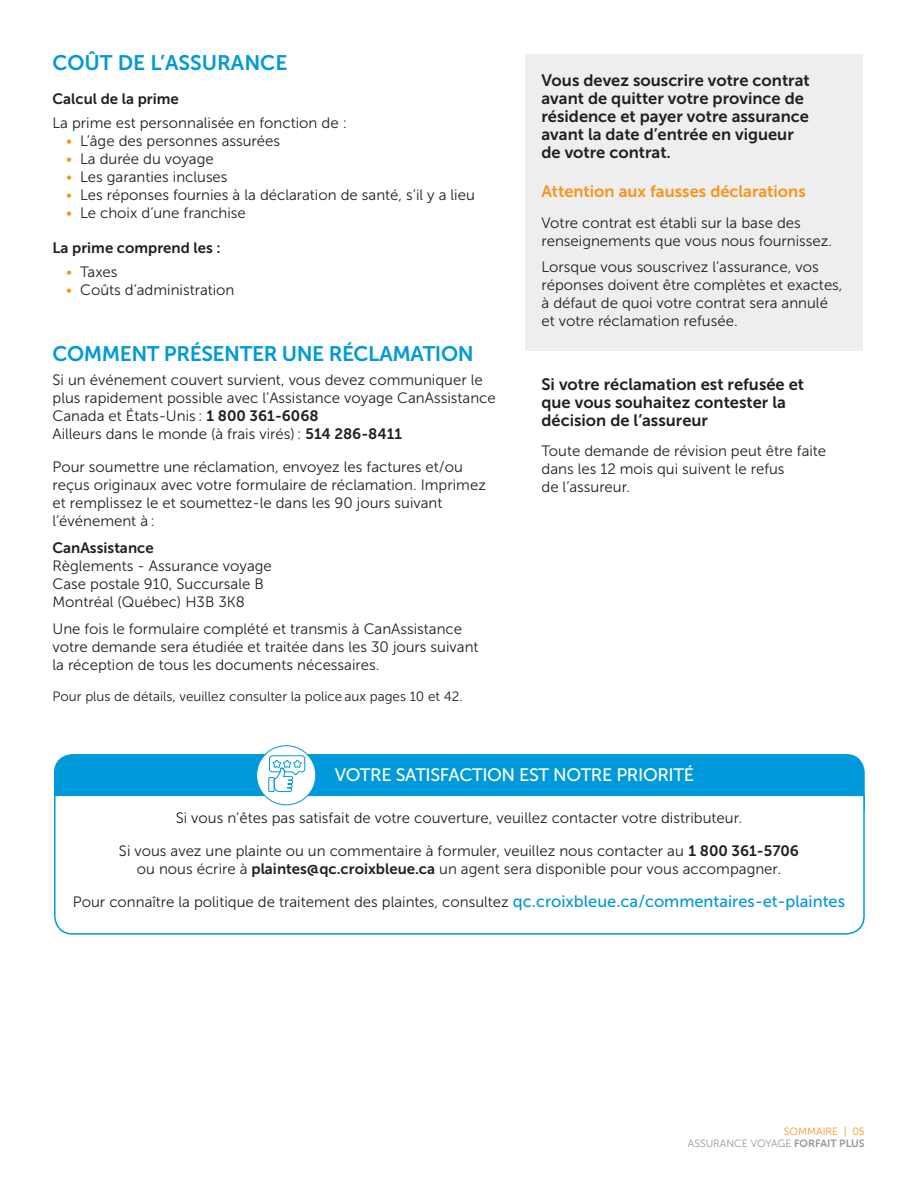
<style>
.page{position:relative;width:918px;height:1188px;background:#fff}
.page>*{position:absolute;margin:0;border:0;box-sizing:border-box;transform-origin:0 0}
.t1{font:21px "Museo Sans 700";letter-spacing:-.02em;color:#0099d9}
.t2{font:21px "Museo Sans 700";color:#0099d9}
.t3{font:18px "Museo Sans 500";letter-spacing:-.02em;color:#fff}
.t4{font:16.5px/18px "Museo Sans 700";color:#231f20}
.t5{font:16.5px "Museo Sans 700";color:#f7941d}
.t6{font:15px/18px "Museo Sans 300";color:#231f20}
.t7{font:15px "Museo Sans 700";color:#231f20}
.t8{font:13.5px "Museo Sans 300";color:#231f20}
.t9{font:10.5px/12px "Museo Sans 300";color:#949698;text-align:right}
.s1{color:#f7941d}
.s2{font-family:"Museo Sans 700"}
.s3{font-family:"Museo Sans 500";font-size:16.5px;color:#0099d9}
</style>
<div class="page">
<div style="left:525px;top:54px;width:337px;height:297px;background:#eeeeef"></div>
<div style="left:55px;top:755px;width:809px;height:70px;background:#0099d9;border-radius:18px"></div>
<div style="left:54px;top:754px;width:811px;height:72px;border:2px solid #0099d9;border-radius:18px"></div>
<svg style="left:54px;top:794px;width:811px;height:141px"></svg>
<div style="left:257px;top:746px;width:59px;height:59px;background:#fff;border-radius:50%"></div>
<div style="left:268px;top:777px;width:7px;height:15px;border:1px solid #0099d9"></div>
<svg style="left:269px;top:746px;width:37px;height:51px"></svg>
<div style="left:256px;top:745px;width:60px;height:60px;border:1px solid #0099d9;border-radius:50%"></div>
<h1 class="t2" style="left:52px;top:51px;width:236px">COÛT DE L’ASSURANCE</h1>
<p class="t7" style="left:52px;top:91px;width:128px">Calcul de la prime</p>
<p class="t6" style="left:52px;top:114px;width:296px">La prime est personnalisée en fonction de :</p>
<p class="t6" style="left:66px;top:132px;width:216px"><span class="s1">•</span> L’âge des personnes assurées</p>
<p class="t6" style="left:66px;top:150px;width:149px"><span class="s1">•</span> La durée du voyage</p>
<p class="t6" style="left:66px;top:168px;width:163px"><span class="s1">•</span> Les garanties incluses</p>
<p class="t6" style="left:66px;top:186px;width:410px"><span class="s1">•</span> Les réponses fournies à la déclaration de santé, s’il y a lieu</p>
<p class="t6" style="left:66px;top:204px;width:181px"><span class="s1">•</span> Le choix d’une franchise</p>
<p class="t7" style="left:52px;top:239px;width:170px">La prime comprend les :</p>
<p class="t6" style="left:66px;top:263px;width:53px"><span class="s1">•</span> Taxes</p>
<p class="t6" style="left:66px;top:281px;width:170px"><span class="s1">•</span> Coûts d’administration</p>
<h1 class="t1" style="left:52px;top:342px;width:423px">COMMENT PRÉSENTER UNE RÉCLAMATION</h1>
<p class="t6" style="left:52px;top:371px;width:445px">Si un événement couvert survient, vous devez communiquer le plus rapidement possible avec l’Assistance voyage CanAssistance Canada et États-Unis : <span class="s2">1 800 361-6068<br></span>Ailleurs dans le monde (à frais virés) : <span class="s2">514 286-8411</span></p>
<p class="t6" style="left:52px;top:458px;width:435px">Pour soumettre une réclamation, envoyez les factures et/ou reçus originaux avec votre formulaire de réclamation. Imprimez et remplissez le et soumettez-le dans les 90 jours suivant l’événement à :</p>
<p class="t7" style="left:52px;top:539px;width:103px">CanAssistance</p>
<p class="t6" style="left:52px;top:557px;width:221px">Règlements - Assurance voyage<br>Case postale 910, Succursale B<br>Montréal (Québec) H3B 3K8</p>
<p class="t6" style="left:52px;top:620px;width:428px">Une fois le formulaire complété et transmis à CanAssistance votre demande sera étudiée et traitée dans les 30 jours suivant la réception de tous les documents nécessaires.</p>
<p class="t8" style="left:52px;top:689px;width:412px">Pour plus de détails, veuillez consulter la police aux pages 10 et 42.</p>
<p class="t4" style="left:542px;top:71px;width:270px">Vous devez souscrire votre contrat avant de quitter votre province de résidence et payer votre assurance avant la date d’entrée en vigueur de votre contrat.</p>
<p class="t5" style="left:542px;top:182px;width:266px">Attention aux fausses déclarations</p>
<p class="t6" style="left:542px;top:214px;width:292px">Votre contrat est établi sur la base des renseignements que vous nous fournissez.</p>
<p class="t6" style="left:542px;top:258px;width:303px">Lorsque vous souscrivez l’assurance, vos réponses doivent être complètes et exactes, à défaut de quoi votre contrat sera annulé et votre réclamation refusée.</p>
<p class="t4" style="left:542px;top:376px;width:264px">Si votre réclamation est refusée et que vous souhaitez contester la décision de l’assureur</p>
<p class="t6" style="left:542px;top:442px;width:286px">Toute demande de révision peut être faite dans les 12 mois qui suivent le refus<br>de l’assureur.</p>
<p class="t3" style="left:335px;top:765px;width:361px">VOTRE SATISFACTION EST NOTRE PRIORITÉ</p>
<p class="t6" style="left:176px;top:809px;width:568px">Si vous n’êtes pas satisfait de votre couverture, veuillez contacter votre distributeur.</p>
<p class="t6" style="left:119px;top:842px;width:682px;text-align:center">Si vous avez une plainte ou un commentaire à formuler, veuillez nous contacter au <span class="s2">1 800 361-5706 </span>ou nous écrire à <span class="s2">plaintes@qc.croixbleue.ca</span> un agent sera disponible pour vous accompagner.</p>
<p class="t6" style="left:73px;top:893px;width:774px">Pour connaître la politique de traitement des plaintes, consultez <span class="s3">qc.croixbleue.ca/commentaires-et-plaintes</span></p>
<p class="t9" style="left:688px;top:1126px;width:178px"><span class="s1">SOMMAIRE | 05<br></span>ASSURANCE VOYAGE <span class="s2">FORFAIT PLUS</span></p>
</div>
